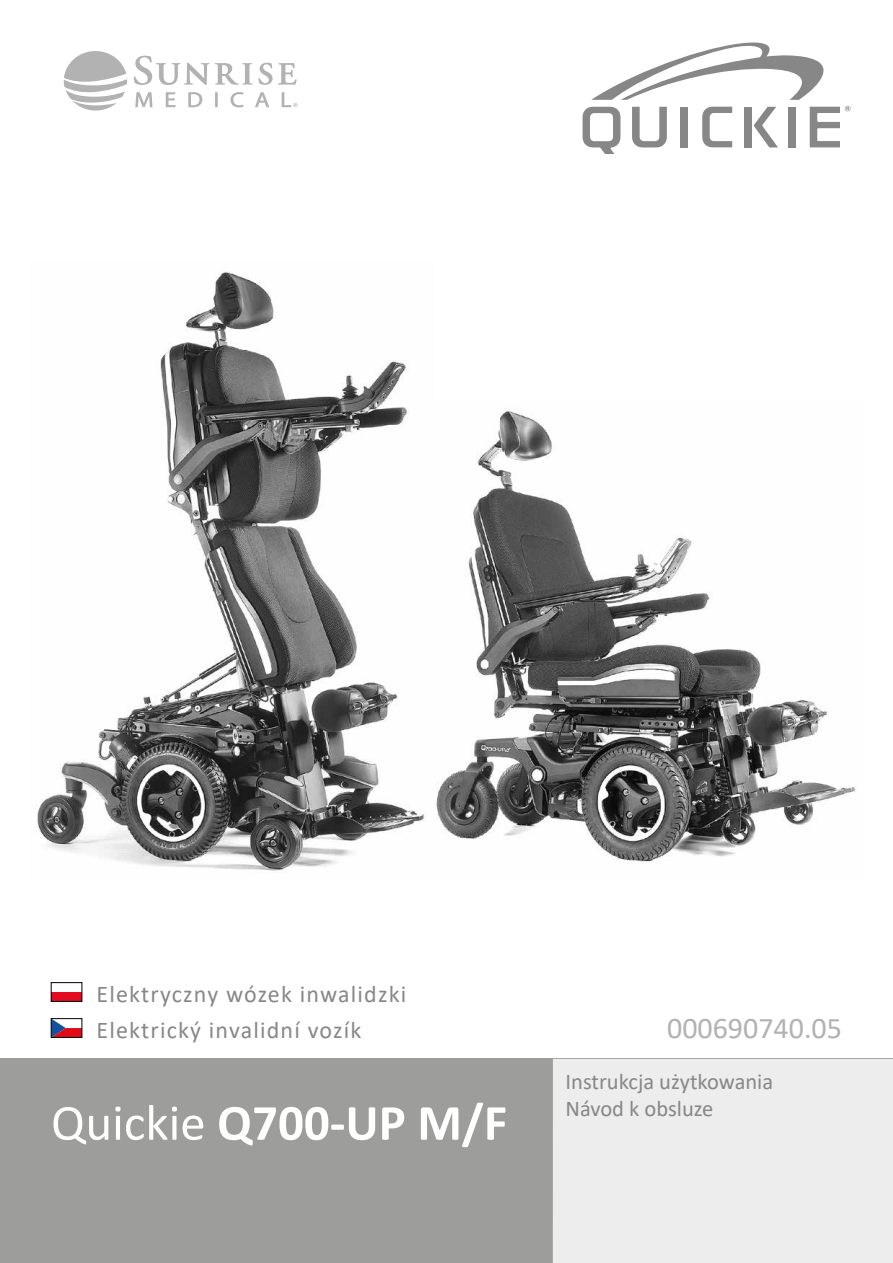
<style>
.page{position:relative;width:893px;height:1263px;background:#fff}
.page>*{position:absolute;margin:0;border:0;box-sizing:border-box;transform-origin:0 0}
.t1{font:700 51px "Calibri";color:#fff}
.t2{font:30px "Calibri";color:#b3b2b2}
.t3{font:24px/36px "Calibri";letter-spacing:.05em;color:#878787}
.t4{font:22.5px/27px "Calibri";color:#878787}
.s1{font-weight:400}
</style>
<div class="page">
<div style="left:0;top:1059px;width:893px;height:204px;background:#9d9d9c"></div>
<div style="left:553px;top:1059px;width:340px;height:204px;background:#ededed"></div>
<svg style="left:64px;top:51px;width:63px;height:60px"></svg>
<svg style="left:134px;top:56px;width:119px;height:29px"></svg>
<svg style="left:259px;top:63px;width:38px;height:22px"></svg>
<svg style="left:135px;top:92px;width:17px;height:15px"></svg>
<svg style="left:166px;top:92px;width:10px;height:15px"></svg>
<svg style="left:188px;top:92px;width:14px;height:15px"></svg>
<svg style="left:215px;top:92px;width:3px;height:15px"></svg>
<svg style="left:231px;top:92px;width:13px;height:15px"></svg>
<svg style="left:255px;top:92px;width:14px;height:15px"></svg>
<svg style="left:282px;top:92px;width:16px;height:15px"></svg>
<img style="left:37px;top:272px;width:388px;height:599px">
<img style="left:436px;top:411px;width:420px;height:451px">
<svg style="left:591px;top:43px;width:233px;height:57px"></svg>
<svg style="left:583px;top:107px;width:37px;height:46px"></svg>
<svg style="left:632px;top:107px;width:35px;height:40px"></svg>
<div style="left:681px;top:107px;width:7px;height:40px;background:#878787"></div>
<svg style="left:702px;top:107px;width:30px;height:40px"></svg>
<svg style="left:754px;top:107px;width:24px;height:40px"></svg>
<div style="left:744px;top:107px;width:7px;height:40px;background:#878787"></div>
<div style="left:788px;top:107px;width:7px;height:40px;background:#878787"></div>
<svg style="left:810px;top:106px;width:40px;height:41px"></svg>
<div style="left:51px;top:992px;width:31px;height:9px;background:#e30a21"></div>
<div style="left:51px;top:982px;width:31px;height:19px;border:1px solid #000"></div>
<svg style="left:53px;top:1020px;width:27px;height:15px"></svg>
<div style="left:51px;top:1018px;width:31px;height:19px;border:1px solid #000"></div>
<p class="t3" style="left:97px;top:975px;width:311px">Elektryczny wózek inwalidzki<br>Elektrický invalidní vozík</p>
<h1 class="t1" style="left:51px;top:1087px;width:458px"><span class="s1">Quickie</span> Q700-UP M/F</h1>
<p class="t2" style="left:667px;top:1007px;width:176px">000690740.05</p>
<p class="t4" style="left:566px;top:1067px;width:209px">Instrukcja użytkowania<br>Návod k obsluze</p>
</div>
